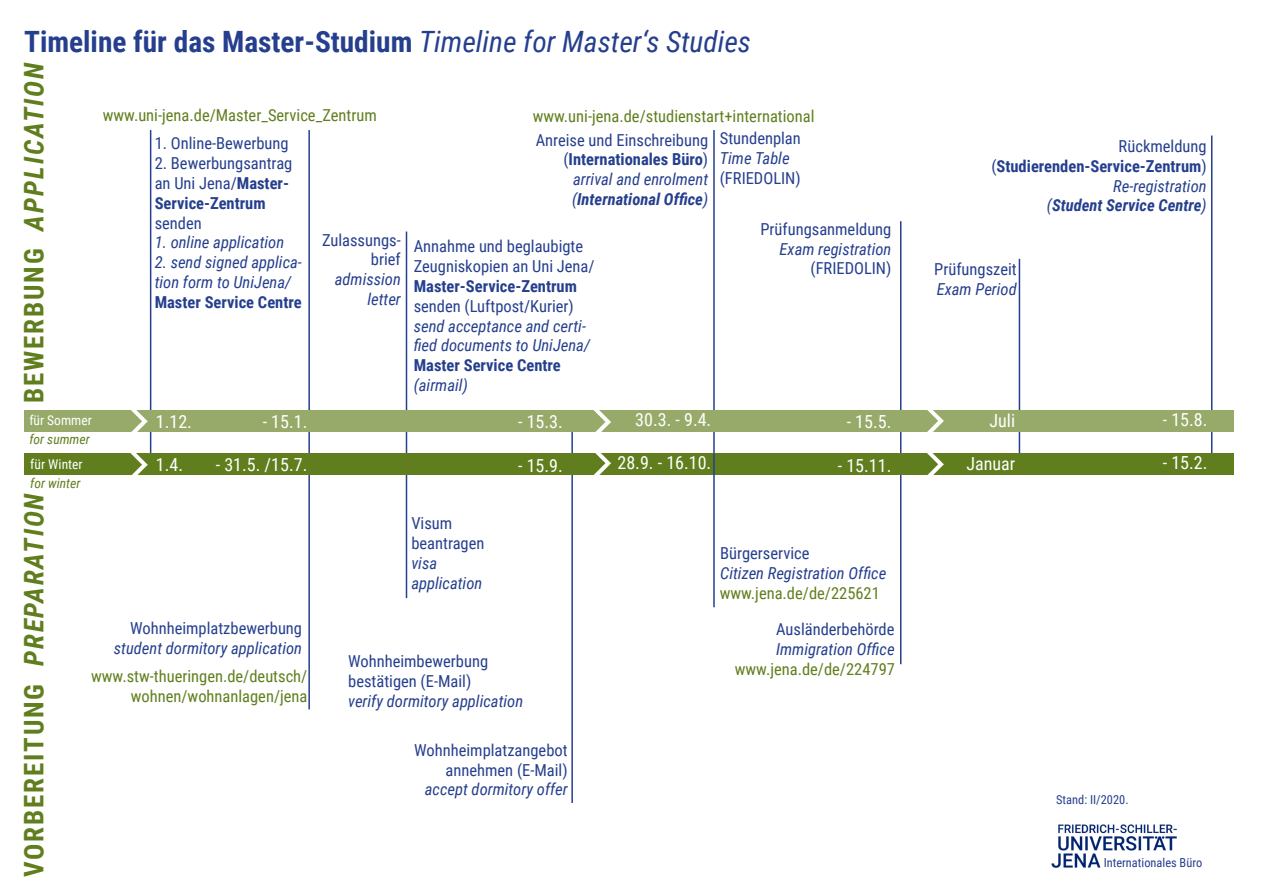
<style>
.page{position:relative;width:1263px;height:893px;background:#fff}
.page>*{position:absolute;margin:0;border:0;box-sizing:border-box;transform-origin:0 0}
.t1{font:700 29.4px "Roboto Condensed";color:#253f8e}
.t2{font:700 27px "Roboto Condensed";letter-spacing:.07em;color:#607e1d}
.t3{font:italic 700 27px "Roboto Condensed";letter-spacing:.07em;color:#607e1d}
.t4{font:18px "Roboto Condensed";color:#fff}
.t5{font:italic 16.5px/19.8px "Roboto Condensed";color:#253f8e}
.t6{font:16.5px/19.8px "Roboto Condensed";color:#253f8e}
.t7{font:16.5px/19.8px "Roboto Condensed";color:#607e1d;text-align:right}
.t8{font:700 16.5px/19.8px "Roboto Condensed";color:#253f8e;text-align:right}
.t9{font:italic 700 16.5px "Roboto Condensed";color:#253f8e}
.t10{font:13.5px "Roboto Condensed";color:#fff}
.t11{font:italic 13.5px "Roboto Condensed";color:#607e1d}
.t12{font:12.45px "Roboto Condensed";color:#253f8e}
.s1{font-weight:400;font-style:italic}
.s2{font-style:normal}
.s3{font-weight:700}
.s4{font-weight:700;font-style:normal}
.s5{font-weight:400}
.s6{font-style:italic}
</style>
<div class="page">
<hr style="left:308px;top:130px;width:2px;height:579px;background:#253f8e">
<hr style="left:713px;top:130px;width:2px;height:339px;background:#253f8e">
<hr style="left:406px;top:232px;width:1px;height:366px;background:#253f8e">
<hr style="left:1211px;top:136px;width:1px;height:330px;background:#253f8e">
<hr style="left:571px;top:412px;width:2px;height:391px;background:#253f8e">
<hr style="left:150px;top:130px;width:1px;height:339px;background:#253f8e">
<hr style="left:1019px;top:259px;width:1px;height:215px;background:#253f8e">
<hr style="left:900px;top:221px;width:1px;height:443px;background:#253f8e">
<div style="left:24px;top:453px;width:1210px;height:21px;background:#607e1d"></div>
<div style="left:24px;top:411px;width:1210px;height:21px;background:#97aa69"></div>
<svg style="left:124px;top:410px;width:24px;height:65px"></svg>
<svg style="left:587px;top:410px;width:24px;height:65px"></svg>
<svg style="left:920px;top:410px;width:24px;height:65px"></svg>
<img style="left:1051px;top:824px;width:126px;height:44px">
<hr style="left:713px;top:453px;width:2px;height:154px;background:#253f8e">
<p class="t1" style="left:24px;top:21px;width:728px">Timeline für das Master-Studium <span class="s1">Timeline for Master‘s Studies</span></p>
<p class="t3" style="left:15px;top:403px;width:342px;rotate:-90deg"><span class="s2">BEWERBUNG</span> APPLICATION</p>
<p class="t10" style="left:29px;top:411px;width:64px">für Sommer</p>
<p class="t11" style="left:29px;top:430px;width:62px">for summer</p>
<p class="t10" style="left:30px;top:454px;width:54px">für Winter</p>
<p class="t11" style="left:30px;top:474px;width:52px">for winter</p>
<p class="t7" style="left:103px;top:105px;width:275px">www.uni-jena.de/Master_Service_Zentrum</p>
<p class="t6" style="left:155px;top:133px;width:135px">1. Online-Bewerbung</p>
<p class="t6" style="left:155px;top:153px;width:139px">2. Bewerbungsantrag an Uni Jena/<span class="s3">Master-<br>Service-Zentrum </span>senden</p>
<p class="t5" style="left:155px;top:232px;width:131px">1. online application</p>
<p class="t5" style="left:155px;top:252px;width:149px">2. send signed applica&shy;tion form to UniJena/<br><span class="s4">Master Service Centre</span></p>
<p class="t6" style="left:322px;top:229px;width:80px;text-align:right">Zulassungs&shy;brief</p>
<p class="t5" style="left:335px;top:269px;width:68px;text-align:right">admission letter</p>
<p class="t4" style="left:156px;top:409px;width:38px">1.12.</p>
<p class="t4" style="left:156px;top:452px;width:29px">1.4.</p>
<p class="t4" style="left:263px;top:409px;width:46px">- 15.1.</p>
<p class="t4" style="left:216px;top:452px;width:93px">- 31.5. /15.7.</p>
<p class="t7" style="left:533px;top:106px;width:283px">www.uni-jena.de/studienstart+international</p>
<p class="t6" style="left:536px;top:129px;width:174px">Anreise und Einschreibung</p>
<p class="t8" style="left:563px;top:149px;width:146px"><span class="s5">(</span>Internationales Büro<span class="s5">)</span></p>
<p class="t5" style="left:572px;top:169px;width:138px">arrival and enrolment (<span class="s3">International Office</span>)</p>
<p class="t6" style="left:414px;top:236px;width:182px">Annahme und beglaubigte<br>Zeugniskopien an Uni Jena/<br><span class="s3">Master-Service-Zentrum</span></p>
<p class="t6" style="left:414px;top:295px;width:162px">senden (Luftpost/Kurier)</p>
<p class="t5" style="left:414px;top:315px;width:178px">send acceptance and certi&shy;fied documents to UniJena/<br><span class="s4">Master Service Centre </span>(airmail)</p>
<p class="t4" style="left:518px;top:409px;width:46px">- 15.3.</p>
<p class="t4" style="left:518px;top:452px;width:46px">- 15.9.</p>
<p class="t4" style="left:635px;top:407px;width:78px">30.3. - 9.4.</p>
<p class="t4" style="left:617px;top:450px;width:95px">28.9. - 16.10.</p>
<p class="t6" style="left:720px;top:128px;width:83px">Stundenplan</p>
<p class="t5" style="left:720px;top:148px;width:71px">Time Table</p>
<p class="t6" style="left:720px;top:168px;width:82px">(FRIEDOLIN)</p>
<p class="t6" style="left:760px;top:218px;width:133px">Prüfungsanmeldung</p>
<p class="t5" style="left:779px;top:238px;width:113px">Exam registration</p>
<p class="t6" style="left:810px;top:258px;width:82px">(FRIEDOLIN)</p>
<p class="t4" style="left:847px;top:409px;width:46px">- 15.5.</p>
<p class="t4" style="left:838px;top:452px;width:55px">- 15.11.</p>
<p class="t2" style="left:15px;top:877px;width:386px;rotate:-90deg">VORBEREITUNG <span class="s6">PREPARATION</span></p>
<p class="t6" style="left:411px;top:513px;width:75px">Visum beantragen</p>
<p class="t5" style="left:411px;top:553px;width:72px">visa application</p>
<p class="t5" style="left:720px;top:543px;width:168px"><span class="s2">Bürgerservice<br></span>Citizen Registration Office</p>
<p class="t7" style="left:720px;top:582px;width:162px">www.jena.de/de/225621</p>
<p class="t5" style="left:114px;top:618px;width:190px;text-align:right"><span class="s2">Wohnheimplatzbewerbung </span>student dormitory application</p>
<p class="t5" style="left:776px;top:619px;width:120px"><span class="s2">Ausländerbehörde<br></span>Immigration Office</p>
<p class="t6" style="left:348px;top:651px;width:141px">Wohnheimbewerbung bestätigen (E-Mail)</p>
<p class="t5" style="left:348px;top:690px;width:176px">verify dormitory application</p>
<p class="t6" style="left:414px;top:739px;width:155px;text-align:right">Wohnheimplatzangebot annehmen (E-Mail)</p>
<p class="t5" style="left:425px;top:779px;width:144px">accept dormitory offer</p>
<p class="t7" style="left:91px;top:666px;width:218px">www.stw-thueringen.de/deutsch/ wohnen/wohnanlagen/jena</p>
<p class="t7" style="left:735px;top:659px;width:162px">www.jena.de/de/224797</p>
<p class="t8" style="left:991px;top:136px;width:217px"><span class="s5">Rückmeldung (</span>Studierenden-Service-Zentrum<span class="s5">)</span></p>
<p class="t5" style="left:1113px;top:175px;width:95px">Re-registration</p>
<p class="t9" style="left:1047px;top:194px;width:161px"><span class="s5">(</span>Student Service Centre<span class="s5">)</span></p>
<p class="t6" style="left:934px;top:259px;width:84px">Prüfungszeit</p>
<p class="t5" style="left:937px;top:279px;width:82px">Exam Period</p>
<p class="t4" style="left:989px;top:408px;width:27px">Juli</p>
<p class="t4" style="left:966px;top:451px;width:50px">Januar</p>
<p class="t4" style="left:1163px;top:407px;width:46px">- 15.8.</p>
<p class="t4" style="left:1163px;top:450px;width:46px">- 15.2.</p>
<p class="t12" style="left:1056px;top:791px;width:74px">Stand: II/2020.</p>
<p class="t12" style="left:1104px;top:854px;width:100px">Internationales Büro</p>
</div>
